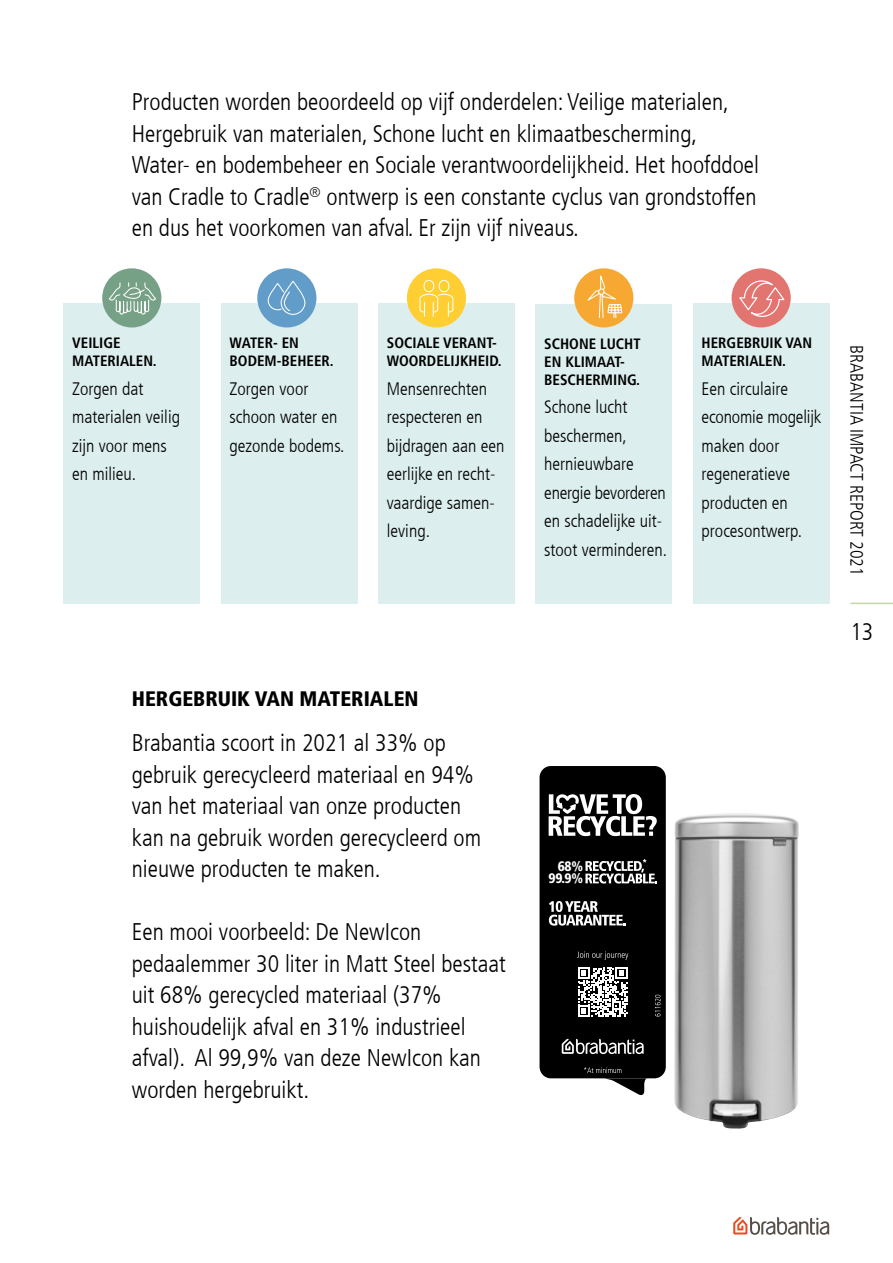
<style>
.page{position:relative;width:893px;height:1263px;background:#fff}
.page>*{position:absolute;margin:0;border:0;box-sizing:border-box;transform-origin:0 0}
.t1{font:300 condensed 24px/31.5px "Frutiger LT Com";color:#000}
.t2{font:900 condensed 21px "Frutiger LT Com";color:#000}
.t3{font:300 condensed 18px/28.5px "Frutiger LT Com";color:#000}
.t4{font:700 condensed 15px/18px "Frutiger LT Com";color:#000}
.t5{font:900 condensed 13.65px/12.6px "Frutiger LT Com";color:#fff;text-align:right}
</style>
<div class="page">
<hr style="left:850px;top:603px;width:43px;height:1px;background:#c4d5a8">
<svg style="left:733px;top:1217px;width:96px;height:18px"></svg>
<img style="left:674px;top:813px;width:125px;height:316px">
<div style="left:540px;top:766px;width:126px;height:312px;background:#000;border-radius:11px"></div>
<svg style="left:577px;top:951px;width:51px;height:9px"></svg>
<svg style="left:562px;top:1039px;width:82px;height:15px"></svg>
<svg style="left:549px;top:794px;width:108px;height:42px"></svg>
<svg style="left:578px;top:967px;width:50px;height:50px"></svg>
<svg style="left:551px;top:1067px;width:103px;height:28px"></svg>
<svg style="left:655px;top:995px;width:5px;height:21px"></svg>
<svg style="left:549px;top:901px;width:77px;height:24px"></svg>
<svg style="left:585px;top:859px;width:72px;height:24px"></svg>
<div style="left:221px;top:303px;width:137px;height:300px;background:#dceeed"></div>
<div style="left:378px;top:303px;width:136px;height:300px;background:#dceeed"></div>
<div style="left:64px;top:303px;width:136px;height:300px;background:#dceeed"></div>
<div style="left:693px;top:303px;width:136px;height:300px;background:#dceeed"></div>
<div style="left:536px;top:304px;width:136px;height:299px;background:#dceeed"></div>
<div style="left:102px;top:268px;width:59px;height:59px;background:#76a186;border-radius:50%"></div>
<svg style="left:109px;top:282px;width:48px;height:33px"></svg>
<div style="left:732px;top:268px;width:59px;height:59px;background:#e37571;border-radius:50%"></div>
<svg style="left:737px;top:280px;width:49px;height:38px"></svg>
<div style="left:574px;top:268px;width:59px;height:59px;background:#f7a832;border-radius:50%"></div>
<svg style="left:583px;top:270px;width:40px;height:55px"></svg>
<div style="left:257px;top:268px;width:59px;height:59px;background:#629cc9;border-radius:50%"></div>
<svg style="left:267px;top:280px;width:39px;height:35px"></svg>
<div style="left:407px;top:268px;width:59px;height:59px;background:#fece32;border-radius:50%"></div>
<svg style="left:419px;top:280px;width:35px;height:37px"></svg>
<p class="t1" style="left:132px;top:86px;width:629px">Producten worden beoordeeld op vijf onderdelen: Veilige materialen, Hergebruik van materialen, Schone lucht en klimaatbescherming, Water- en bodembeheer en Sociale verantwoordelijkheid. Het hoofddoel van Cradle to Cradle<sup>®</sup> ontwerp is een constante cyclus van grondstoffen en dus het voorkomen van afval. Er zijn vijf niveaus.</p>
<p class="t4" style="left:72px;top:334px;width:86px">VEILIGE<br>MATERIALEN.</p>
<p class="t3" style="left:72px;top:374px;width:109px">Zorgen dat materialen veilig zijn voor mens en milieu.</p>
<p class="t4" style="left:230px;top:334px;width:106px">WATER- EN<br>BODEM-BEHEER.</p>
<p class="t3" style="left:230px;top:374px;width:116px">Zorgen voor schoon water en gezonde bodems.</p>
<p class="t4" style="left:387px;top:334px;width:116px">SOCIALE VERANT-<br>WOORDELIJKHEID.</p>
<p class="t3" style="left:387px;top:374px;width:119px">Mensenrechten respecteren en bijdragen aan een eerlijke en recht&shy;vaardige samen&shy;leving.</p>
<p class="t2" style="left:132px;top:686px;width:288px">HERGEBRUIK VAN MATERIALEN</p>
<p class="t1" style="left:132px;top:727px;width:351px">Brabantia scoort in 2021 al 33% op gebruik gerecycleerd materiaal en 94% van het materiaal van onze producten kan na gebruik worden gerecycleerd om nieuwe producten te maken.</p>
<p class="t1" style="left:132px;top:916px;width:376px">Een mooi voorbeeld: De NewIcon pedaalemmer 30 liter in Matt Steel bestaat uit 68% gerecycled materiaal (37% huishoudelijk afval en 31% industrieel afval). Al 99,9% van deze NewIcon kan worden hergebruikt.</p>
<p class="t4" style="left:544px;top:335px;width:98px">SCHONE LUCHT<br>EN KLIMAAT-<br>BESCHERMING.</p>
<p class="t3" style="left:544px;top:393px;width:124px">Schone lucht beschermen, hernieuwbare energie bevorderen en schadelijke uit&shy;stoot verminderen.</p>
<p class="t4" style="left:702px;top:334px;width:112px">HERGEBRUIK VAN<br>MATERIALEN.</p>
<p class="t3" style="left:702px;top:374px;width:121px">Een circulaire economie mogelijk maken door regeneratieve producten en procesontwerp.</p>
<p class="t3" style="left:871px;top:345px;width:232px;rotate:90deg">BRABANTIA IMPACT REPORT 2021</p>
<p class="t1" style="left:850px;top:616px;width:25px">13</p>
<p class="t5" style="left:549px;top:859px;width:36px">68%<br>99.9%</p>
</div>
